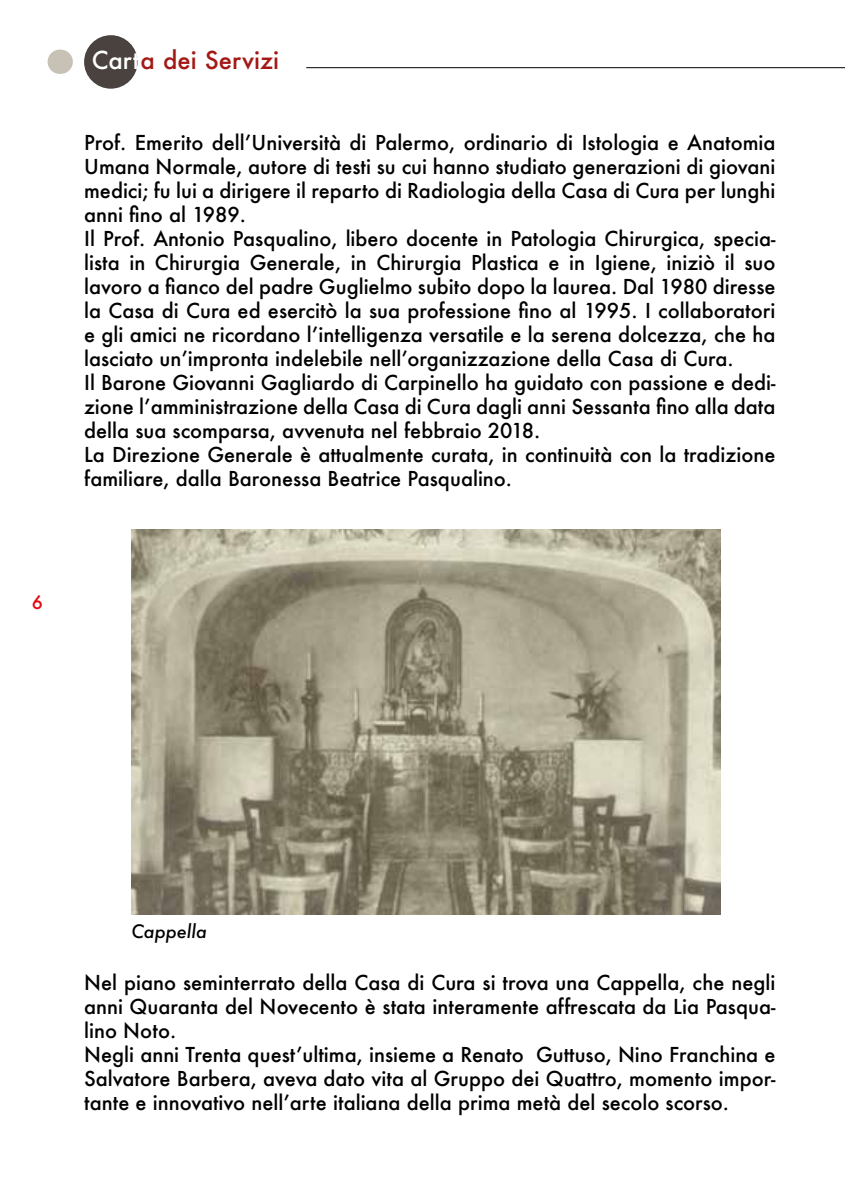
<style>
.page{position:relative;width:845px;height:1191px;background:#fff}
.page>*{position:absolute;margin:0;border:0;box-sizing:border-box;transform-origin:0 0}
.t1{font:500 24px "Futura";color:#a31916}
.t2{font:500 20px/24px "Futura";color:#000}
.t3{font:italic 500 18px "Futura";color:#000}
.t4{font:500 18px "Futura";color:#e30613}
.s1{color:#fff}
</style>
<div class="page">
<div style="left:84px;top:35px;width:54px;height:54px;background:#49423f;border-radius:50%"></div>
<hr style="left:306px;top:67px;width:539px;height:1px;background:#000">
<div style="left:48px;top:50px;width:25px;height:24px;background:#c7c1b6;border-radius:12px"></div>
<img style="left:131px;top:529px;width:590px;height:385px">
<p class="t4" style="left:32px;top:589px;width:13px">6</p>
<p class="t1" style="left:92px;top:44px;width:189px"><span class="s1">Cart</span>a dei Servizi</p>
<p class="t2" style="left:84px;top:130px;width:693px">Prof. Emerito dell’Università di Palermo, ordinario di Istologia e Anatomia Umana Normale, autore di testi su cui hanno studiato generazioni di giovani medici; fu lui a dirigere il reparto di Radiologia della Casa di Cura per lunghi anni fino al 1989.<br>Il Prof. Antonio Pasqualino, libero docente in Patologia Chirurgica, specia&shy;lista in Chirurgia Generale, in Chirurgia Plastica e in Igiene, iniziò il suo lavoro a fianco del padre Guglielmo subito dopo la laurea. Dal 1980 diresse la Casa di Cura ed esercitò la sua professione fino al 1995. I collaboratori e gli amici ne ricordano l’intelligenza versatile e la serena dolcezza, che ha lasciato un’impronta indelebile nell’organizzazione della Casa di Cura.<br>Il Barone Giovanni Gagliardo di Carpinello ha guidato con passione e dedi&shy;zione l’amministrazione della Casa di Cura dagli anni Sessanta fino alla data della sua scomparsa, avvenuta nel febbraio 2018.<br>La Direzione Generale è attualmente curata, in continuità con la tradizione familiare, dalla Baronessa Beatrice Pasqualino.</p>
<p class="t3" style="left:131px;top:919px;width:77px">Cappella</p>
<p class="t2" style="left:84px;top:970px;width:693px">Nel piano seminterrato della Casa di Cura si trova una Cappella, che negli anni Quaranta del Novecento è stata interamente affrescata da Lia Pasqua&shy;lino Noto.<br>Negli anni Trenta quest’ultima, insieme a Renato Guttuso, Nino Franchina e Salvatore Barbera, aveva dato vita al Gruppo dei Quattro, momento impor&shy;tante e innovativo nell’arte italiana della prima metà del secolo scorso.</p>
</div>
